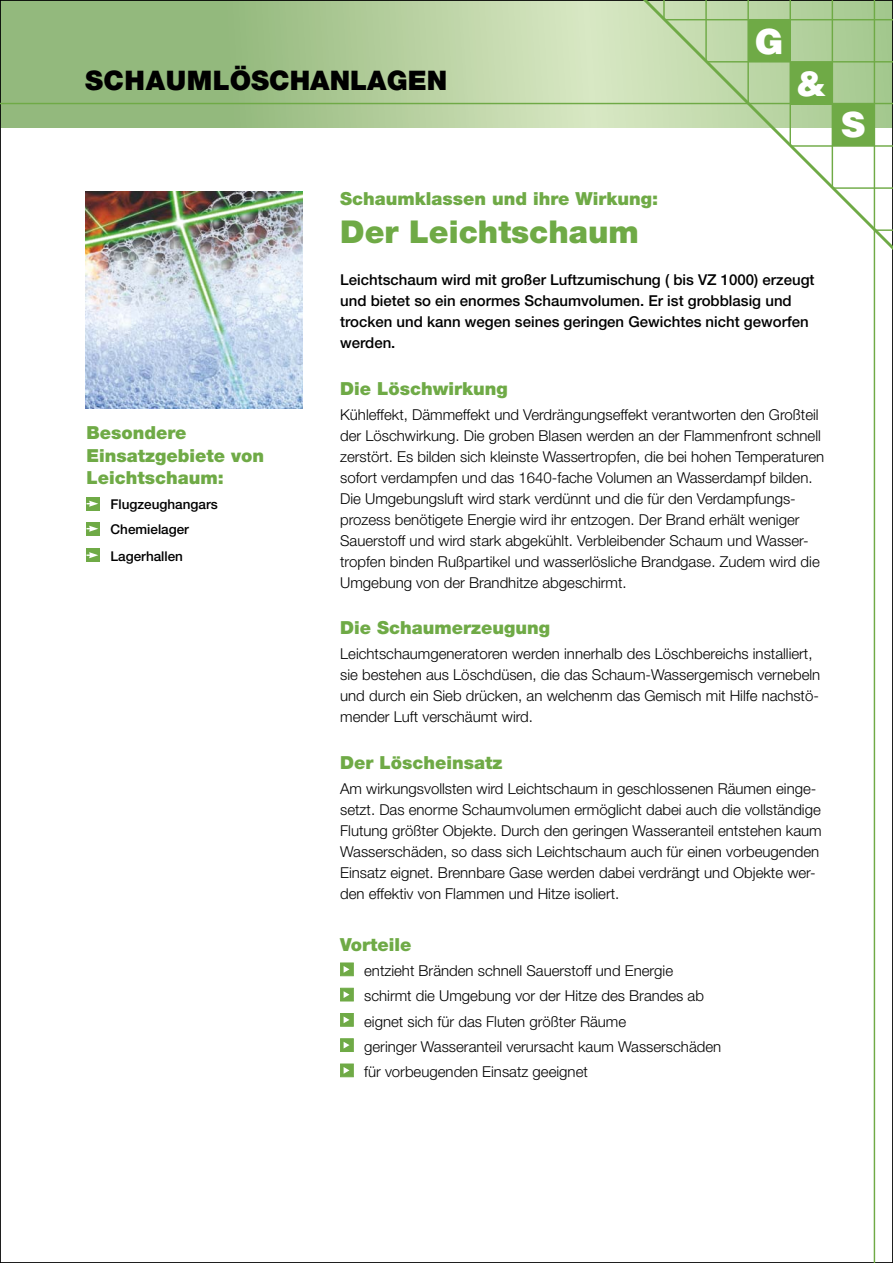
<style>
.page{position:relative;width:893px;height:1263px;background:#fff}
.page>*{position:absolute;margin:0;border:0;box-sizing:border-box;transform-origin:0 0}
.t1{font:900 34.65px "Helvetica";color:#fff}
.t2{font:900 31.5px "Helvetica Neue";color:#6faa46}
.t3{font:900 27px "Helvetica Neue";color:#000}
.t4{font:900 18px/22.5px "Helvetica Neue";color:#6faa46}
.t5{font:300 15px/21px "Helvetica Neue";color:#000}
.t6{font:500 15px/21px "Helvetica Neue";color:#000}
.t7{font:500 13.5px/25px "Helvetica Neue";color:#000}
</style>
<div class="page">
<svg style="left:2px;top:2px;width:590px;height:126px;background:#a8c792"></svg>
<div style="left:340px;top:962px;width:14px;height:14px;background:#6faa46;border:1px solid #6faa46"></div>
<svg style="left:344px;top:966px;width:5px;height:7px"></svg>
<div style="left:340px;top:988px;width:14px;height:13px;background:#6faa46;border:1px solid #6faa46"></div>
<svg style="left:344px;top:991px;width:5px;height:7px"></svg>
<div style="left:340px;top:1013px;width:14px;height:14px;background:#6faa46;border:1px solid #6faa46"></div>
<svg style="left:344px;top:1016px;width:5px;height:7px"></svg>
<div style="left:340px;top:1038px;width:14px;height:14px;background:#6faa46;border:1px solid #6faa46"></div>
<svg style="left:344px;top:1042px;width:5px;height:6px"></svg>
<div style="left:340px;top:1063px;width:14px;height:14px;background:#6faa46;border:1px solid #6faa46"></div>
<svg style="left:344px;top:1067px;width:5px;height:7px"></svg>
<img style="left:85px;top:191px;width:217px;height:217px">
<div style="left:87px;top:497px;width:13px;height:14px;background:#6faa46"></div>
<svg style="left:87px;top:501px;width:11px;height:6px"></svg>
<div style="left:87px;top:522px;width:13px;height:14px;background:#6faa46"></div>
<svg style="left:87px;top:526px;width:11px;height:6px"></svg>
<div style="left:87px;top:549px;width:13px;height:13px;background:#6faa46"></div>
<svg style="left:87px;top:552px;width:11px;height:6px"></svg>
<svg style="left:592px;top:0;width:301px;height:302px"></svg>
<hr style="left:832px;top:0;width:1px;height:188px;background:#6faa46">
<hr style="left:789px;top:0;width:2px;height:146px;background:#6faa46">
<hr style="left:747px;top:0;width:2px;height:104px;background:#6faa46">
<hr style="left:705px;top:0;width:2px;height:61px;background:#6faa46">
<svg style="left:663px;top:0;width:2px;height:18px"></svg>
<hr style="left:665px;top:19px;width:228px;height:1px;background:#6faa46">
<hr style="left:706px;top:61px;width:187px;height:2px;background:#6faa46">
<hr style="left:790px;top:145px;width:103px;height:2px;background:#6faa46">
<hr style="left:832px;top:187px;width:61px;height:2px;background:#6faa46">
<svg style="left:875px;top:229px;width:18px;height:2px"></svg>
<hr style="left:0;top:103px;width:893px;height:1px;background:#6faa46">
<hr style="left:874px;top:0;width:1px;height:1263px;background:#6faa46">
<div style="left:832px;top:103px;width:42px;height:43px;background:#6faa46"></div>
<div style="left:791px;top:62px;width:42px;height:42px;background:#6faa46"></div>
<div style="left:748px;top:20px;width:42px;height:42px;background:#6faa46"></div>
<h3 class="t3" style="left:85px;top:64px;width:364px">SchaumLöschanlagen</h3>
<h1 class="t1" style="left:755px;top:18px;width:30px">G</h1>
<h1 class="t1" style="left:796px;top:61px;width:32px">&amp;</h1>
<h1 class="t1" style="left:841px;top:102px;width:27px">S</h1>
<p class="t4" style="left:87px;top:421px;width:179px">Besondere<br>Einsatzgebiete von<br>Leichtschaum:</p>
<p class="t7" style="left:111px;top:492px;width:109px">Flugzeughangars<br>Chemielager</p>
<p class="t7" style="left:111px;top:543px;width:74px">Lagerhallen</p>
<p class="t4" style="left:340px;top:187px;width:320px">Schaumklassen und ihre Wirkung:</p>
<h2 class="t2" style="left:340px;top:213px;width:300px">Der Leichtschaum</h2>
<p class="t6" style="left:340px;top:269px;width:476px">Leichtschaum wird mit großer Luftzumischung ( bis VZ 1000) erzeugt und bietet so ein enormes Schaumvolumen. Er ist grobblasig und trocken und kann wegen seines geringen Gewichtes nicht geworfen werden.</p>
<p class="t4" style="left:340px;top:377px;width:169px">Die Löschwirkung</p>
<p class="t5" style="left:340px;top:404px;width:485px">Kühleffekt, Dämmeffekt und Verdrängungseffekt verantworten den Großteil der Löschwirkung. Die groben Blasen werden an der Flammenfront schnell zerstört. Es bilden sich kleinste Wassertropfen, die bei hohen Temperaturen sofort verdampfen und das 1640-fache Volumen an Wasserdampf bilden.<br>Die Umgebungsluft wird stark verdünnt und die für den Verdampfungs&shy;prozess benötigete Energie wird ihr entzogen. Der Brand erhält weniger Sauerstoff und wird stark abgekühlt. Verbleibender Schaum und Wasser&shy;tropfen binden Rußpartikel und wasserlösliche Brandgase. Zudem wird die Umgebung von der Brandhitze abgeschirmt.</p>
<p class="t4" style="left:340px;top:616px;width:212px">Die Schaumerzeugung</p>
<p class="t5" style="left:340px;top:643px;width:482px">Leichtschaumgeneratoren werden innerhalb des Löschbereichs installiert, sie bestehen aus Löschdüsen, die das Schaum-Wassergemisch vernebeln und durch ein Sieb drücken, an welchenm das Gemisch mit Hilfe nachstö&shy;mender Luft verschäumt wird.</p>
<p class="t4" style="left:340px;top:751px;width:164px">Der Löscheinsatz</p>
<p class="t5" style="left:340px;top:778px;width:483px">Am wirkungsvollsten wird Leichtschaum in geschlossenen Räumen einge&shy;setzt. Das enorme Schaumvolumen ermöglicht dabei auch die vollständige Flutung größter Objekte. Durch den geringen Wasseranteil entstehen kaum Wasserschäden, so dass sich Leichtschaum auch für einen vorbeugenden Einsatz eignet. Brennbare Gase werden dabei verdrängt und Objekte wer&shy;den effektiv von Flammen und Hitze isoliert.</p>
<p class="t4" style="left:340px;top:933px;width:73px">Vorteile</p>
<p class="t5" style="left:364px;top:958px;width:359px;line-height:25.2px">entzieht Bränden schnell Sauerstoff und Energie schirmt die Umgebung vor der Hitze des Brandes ab eignet sich für das Fluten größter Räume<br>geringer Wasseranteil verursacht kaum Wasserschäden für vorbeugenden Einsatz geeignet</p>
</div>
